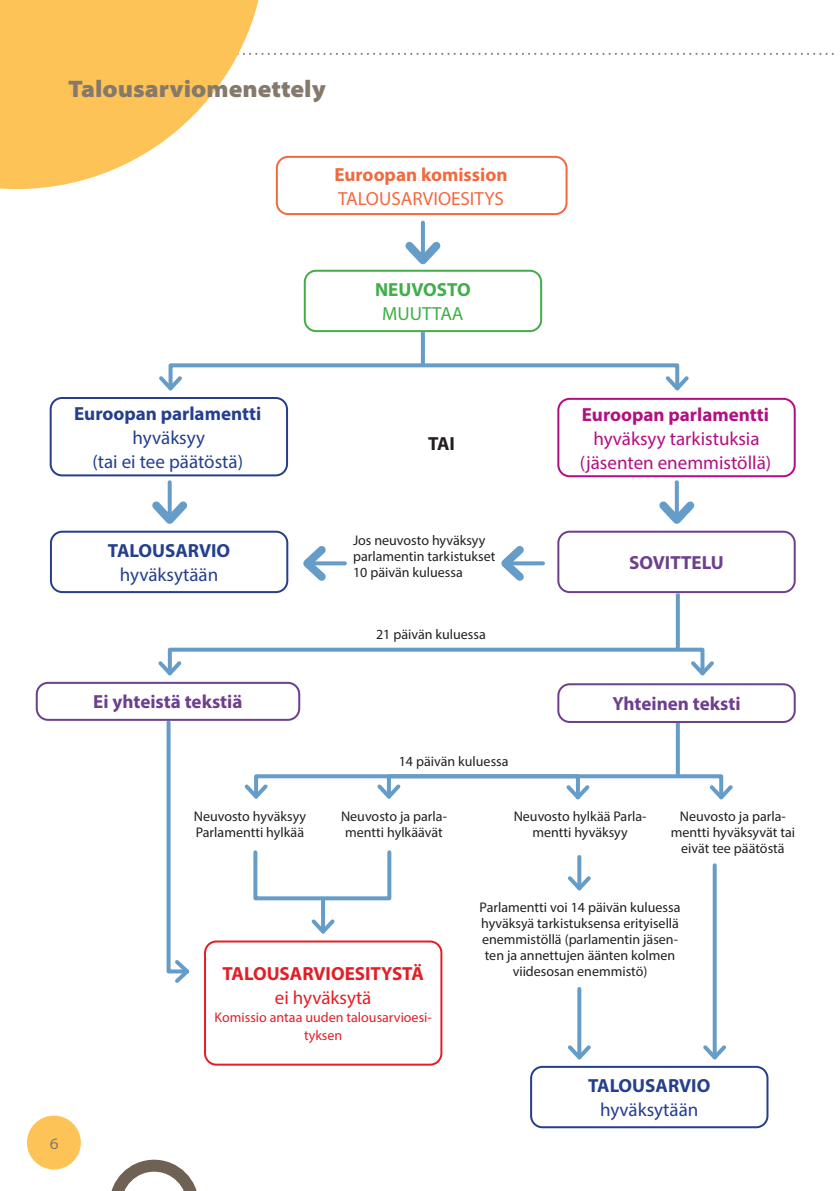
<style>
.page{position:relative;width:840px;height:1191px;background:#fff}
.page>*{position:absolute;margin:0;border:0;box-sizing:border-box;transform-origin:0 0}
.t1{font:900 semi-expanded 24px "Myriad Pro";color:#85796c}
.t2{font:19px/24px "Myriad Pro";color:#b30f82;text-align:center}
.t3{font:19px/24px "Myriad Pro";color:#253f8e;text-align:center}
.t4{font:700 19px/24px "Myriad Pro";color:#253f8e;text-align:center}
.t5{font:700 19px "Myriad Pro";color:#6d3f8d}
.t6{font:700 19px/24px "Myriad Pro";color:#f2693f}
.t7{font:700 19px "Myriad Pro";color:#e21f26}
.t8{font:700 19px/24px "Myriad Pro";color:#40ae49;text-align:center}
.t9{font:19px "Myriad Pro";color:#e21f26}
.t10{font:700 19px "Myriad Pro";color:#231f20}
.t11{font:semi-expanded 16px "Myriad Pro";color:#85796c}
.t12{font:14px/16px "Myriad Pro";color:#231f20}
.t13{font:14px/18px "Myriad Pro";color:#e21f26;text-align:center}
.s1{font-weight:400}
.s2{font-weight:700}
</style>
<div class="page">
<svg style="left:267px;top:53px;width:567px;height:2px"></svg>
<svg style="left:0;top:0;width:264px;height:189px;fill:#fdc357"></svg>
<div style="left:276px;top:156px;width:291px;height:59px;border:2px solid #f2693f;border-radius:11px"></div>
<div style="left:303px;top:270px;width:239px;height:62px;border:2px solid #40ae49;border-radius:11px"></div>
<svg style="left:420px;top:223px;width:4px;height:11px"></svg>
<svg style="left:398px;top:234px;width:49px;height:38px"></svg>
<svg style="left:420px;top:332px;width:4px;height:31px"></svg>
<div style="left:168px;top:363px;width:510px;height:27px;border:4px solid #659cc8"></div>
<svg style="left:159px;top:372px;width:26px;height:19px"></svg>
<svg style="left:661px;top:372px;width:28px;height:19px"></svg>
<div style="left:50px;top:397px;width:238px;height:79px;border:2px solid #253f8e;border-radius:11px"></div>
<div style="left:557px;top:398px;width:238px;height:79px;border:2px solid #b30f82;border-radius:11px"></div>
<svg style="left:168px;top:482px;width:4px;height:12px"></svg>
<svg style="left:145px;top:494px;width:49px;height:37px"></svg>
<svg style="left:674px;top:482px;width:4px;height:12px"></svg>
<svg style="left:651px;top:494px;width:50px;height:37px"></svg>
<div style="left:50px;top:531px;width:238px;height:62px;border:2px solid #253f8e;border-radius:11px"></div>
<svg style="left:333px;top:561px;width:12px;height:4px"></svg>
<svg style="left:303px;top:546px;width:30px;height:35px"></svg>
<svg style="left:531px;top:561px;width:11px;height:4px"></svg>
<svg style="left:501px;top:546px;width:30px;height:35px"></svg>
<div style="left:557px;top:531px;width:238px;height:62px;border:2px solid #6d3f8d;border-radius:11px"></div>
<svg style="left:675px;top:593px;width:4px;height:54px"></svg>
<div style="left:168px;top:647px;width:536px;height:28px;border:4px solid #659cc8"></div>
<svg style="left:158px;top:657px;width:27px;height:19px"></svg>
<svg style="left:687px;top:657px;width:27px;height:19px"></svg>
<svg style="left:166px;top:721px;width:24px;height:262px"></svg>
<div style="left:36px;top:682px;width:264px;height:39px;border:2px solid #6d3f8d;border-radius:11px"></div>
<svg style="left:675px;top:723px;width:4px;height:49px"></svg>
<svg style="left:244px;top:772px;width:489px;height:28px"></svg>
<div style="left:557px;top:683px;width:238px;height:40px;border:2px solid #6d3f8d;border-radius:11px"></div>
<div style="left:253px;top:850px;width:138px;height:50px;border:4px solid #659cc8"></div>
<hr style="left:321px;top:900px;width:4px;height:31px;background:#659cc8">
<svg style="left:311px;top:915px;width:24px;height:19px"></svg>
<svg style="left:712px;top:865px;width:4px;height:176px"></svg>
<svg style="left:703px;top:1041px;width:24px;height:19px"></svg>
<svg style="left:577px;top:857px;width:4px;height:15px"></svg>
<svg style="left:568px;top:872px;width:23px;height:19px"></svg>
<div style="left:204px;top:940px;width:238px;height:125px;border:2px solid #e21f26;border-radius:11px"></div>
<svg style="left:577px;top:989px;width:4px;height:52px"></svg>
<svg style="left:568px;top:1041px;width:23px;height:19px"></svg>
<div style="left:530px;top:1065px;width:238px;height:63px;border:2px solid #253f8e;border-radius:11px"></div>
<div style="left:27px;top:1115px;width:54px;height:54px;background:#fdc357;border-radius:50%"></div>
<svg style="left:111px;top:1159px;width:86px;height:32px"></svg>
<p class="t1" style="left:68px;top:73px;width:259px">Talousarviomenettely</p>
<p class="t6" style="left:334px;top:162px;width:174px">Euroopan komission<br><span class="s1">TALOUSARVIOESITYS</span></p>
<p class="t8" style="left:375px;top:277px;width:97px">NEUVOSTO<br><span class="s1">MUUTTAA</span></p>
<p class="t3" style="left:74px;top:401px;width:188px"><span class="s2">Euroopan parlamentti </span>hyväksyy<br>(tai ei tee päätöstä)</p>
<p class="t10" style="left:428px;top:431px;width:28px">TAI</p>
<p class="t2" style="left:579px;top:402px;width:193px"><span class="s2">Euroopan parlamentti </span>hyväksyy tarkistuksia (jäsenten enemmistöllä)</p>
<p class="t11" style="left:50px;top:1133px;width:10px">6</p>
<p class="t4" style="left:108px;top:538px;width:124px">TALOUSARVIO <span class="s1">hyväksytään</span></p>
<p class="t12" style="left:353px;top:532px;width:144px">Jos neuvosto hyväksyy parlamentin tarkistukset<br>10 päivän kuluessa</p>
<p class="t12" style="left:376px;top:626px;width:111px">21 päivän kuluessa</p>
<p class="t5" style="left:628px;top:550px;width:96px">SOVITTELU</p>
<p class="t5" style="left:93px;top:689px;width:151px">Ei yhteistä tekstiä</p>
<p class="t5" style="left:612px;top:691px;width:130px">Yhteinen teksti</p>
<p class="t12" style="left:398px;top:753px;width:111px">14 päivän kuluessa</p>
<p class="t12" style="left:194px;top:808px;width:114px">Neuvosto hyväksyy</p>
<p class="t12" style="left:341px;top:808px;width:107px">Neuvosto ja parla-</p>
<p class="t12" style="left:513px;top:808px;width:134px">Neuvosto hylkää Parla-</p>
<p class="t12" style="left:679px;top:808px;width:107px">Neuvosto ja parla-</p>
<p class="t12" style="left:196px;top:824px;width:110px">Parlamentti hylkää</p>
<p class="t12" style="left:345px;top:824px;width:99px">mentti hylkäävät</p>
<p class="t12" style="left:532px;top:824px;width:97px">mentti hyväksyy</p>
<p class="t12" style="left:670px;top:824px;width:126px;text-align:center">mentti hyväksyvät tai eivät tee päätöstä</p>
<p class="t12" style="left:479px;top:899px;width:202px">Parlamentti voi 14 päivän kuluessa hyväksyä tarkistuksensa erityisellä enemmistöllä (parlamentin jäsen&shy;ten ja annettujen äänten kolmen</p>
<p class="t7" style="left:222px;top:961px;width:203px">TALOUSARVIOESITYSTÄ</p>
<p class="t12" style="left:512px;top:963px;width:136px">viidesosan enemmistö)</p>
<p class="t9" style="left:275px;top:986px;width:98px">ei hyväksytä</p>
<p class="t13" style="left:214px;top:1008px;width:219px">Komissio antaa uuden talousarvioesi&shy;tyksen</p>
<p class="t4" style="left:587px;top:1073px;width:124px">TALOUSARVIO <span class="s1">hyväksytään</span></p>
</div>
